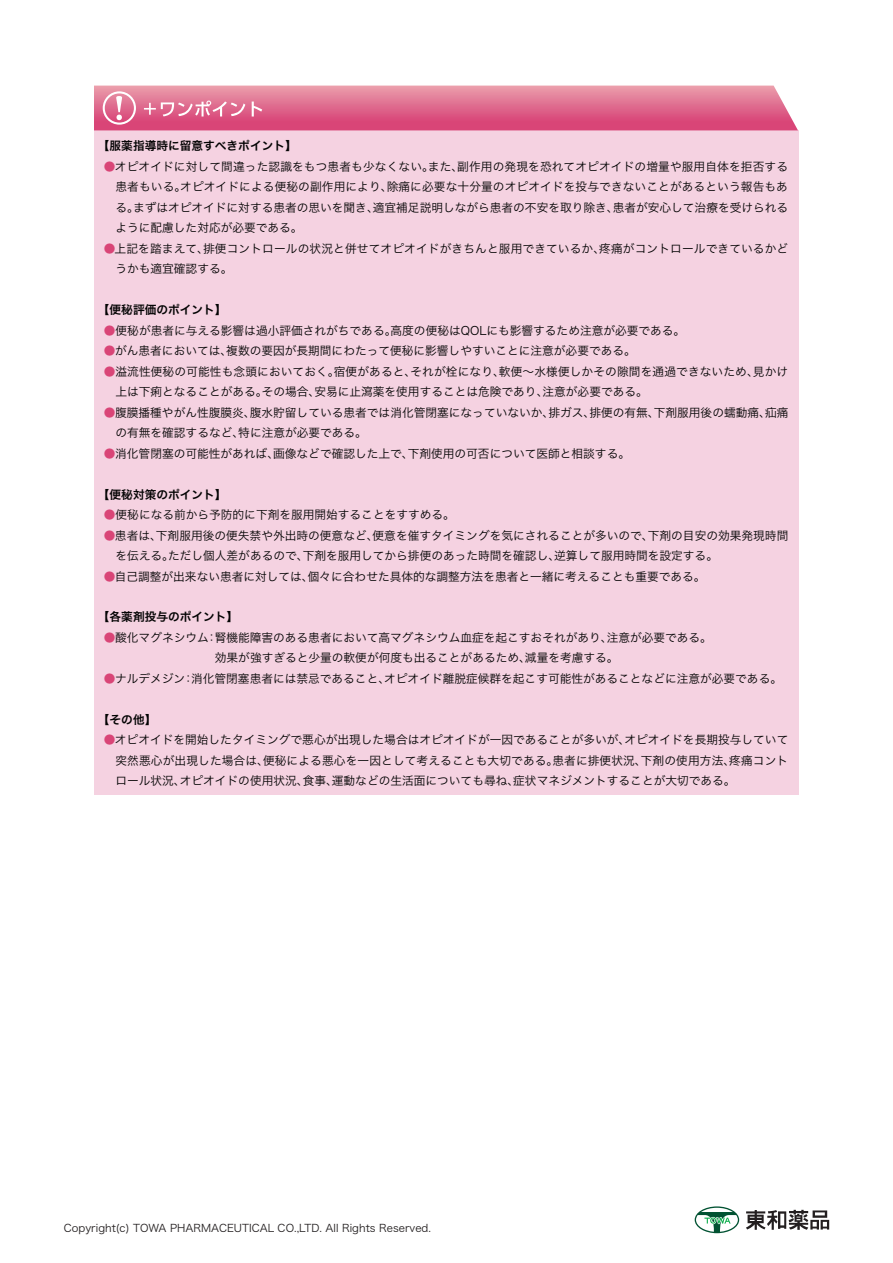
<style>
.page{position:relative;width:893px;height:1263px;background:#fff}
.page>*{position:absolute;margin:0;border:0;box-sizing:border-box;transform-origin:0 0}
.t1{font:11.7px/20.5px "Hira Kaku Pro W3";color:#030303}
.t2{font:11.7px "Hira Kaku Pro W6";color:#030303}
.t3{font:10.65px "Hira Kaku Pro W3";color:#231f20}
.s1{color:#d94577}
</style>
<div class="page">
<svg style="left:695px;top:1206px;width:44px;height:27px"></svg>
<svg style="left:746px;top:1210px;width:83px;height:20px"></svg>
<div style="left:94px;top:130px;width:704px;height:665px;background:#f5d2e1"></div>
<svg style="left:94px;top:86px;width:704px;height:44px;background:#e06e90"></svg>
<div style="left:103px;top:91px;width:33px;height:34px;border:2px solid #fff;border-radius:50%"></div>
<p class="t2" style="left:98px;top:135px;width:200px">【服薬指導時に留意すべきポイント】</p>
<p class="t1" style="left:115px;top:155px;width:674px;text-align:justify;text-indent:-12px"><span class="s1">●</span>オピオイドに対して間違った認識をもつ患者も少なくない。また、副作用の発現を恐れてオピオイドの増量や服用自体を拒否する患者もいる。オピオイドによる便秘の副作用により、除痛に必要な十分量のオピオイドを投与できないことがあるという報告もある。まずはオピオイドに対する患者の思いを聞き、適宜補足説明しながら患者の不安を取り除き、患者が安心して治療を受けられるように配慮した対応が必要である。</p>
<p class="t1" style="left:115px;top:237px;width:674px;text-indent:-12px"><span class="s1">●</span>上記を踏まえて、排便コントロールの状況と併せてオピオイドがきちんと服用できているか、疼痛がコントロールできているかどうかも適宜確認する。</p>
<p class="t2" style="left:98px;top:299px;width:130px">【便秘評価のポイント】</p>
<p class="t1" style="left:104px;top:319px;width:583px"><span class="s1">●</span>便秘が患者に与える影響は過小評価されがちである。高度の便秘はQOLにも影響するため注意が必要である。</p>
<p class="t1" style="left:104px;top:340px;width:534px"><span class="s1">●</span>がん患者においては、複数の要因が長期間にわたって便秘に影響しやすいことに注意が必要である。</p>
<p class="t1" style="left:115px;top:360px;width:674px;text-indent:-12px"><span class="s1">●</span>溢流性便秘の可能性も念頭においておく。宿便があると、それが栓になり、軟便～水様便しかその隙間を通過できないため、見かけ上は下痢となることがある。その場合、安易に止瀉薬を使用することは危険であり、注意が必要である。</p>
<p class="t1" style="left:115px;top:401px;width:674px;text-indent:-12px"><span class="s1">●</span>腹膜播種やがん性腹膜炎、腹水貯留している患者では消化管閉塞になっていないか、排ガス、排便の有無、下剤服用後の蠕動痛、疝痛の有無を確認するなど、特に注意が必要である。</p>
<p class="t1" style="left:104px;top:442px;width:528px"><span class="s1">●</span>消化管閉塞の可能性があれば、画像などで確認した上で、下剤使用の可否について医師と相談する。</p>
<p class="t2" style="left:98px;top:484px;width:130px">【便秘対策のポイント】</p>
<p class="t1" style="left:104px;top:504px;width:353px"><span class="s1">●</span>便秘になる前から予防的に下剤を服用開始することをすすめる。</p>
<p class="t1" style="left:115px;top:524px;width:674px;text-indent:-12px"><span class="s1">●</span>患者は、下剤服用後の便失禁や外出時の便意など、便意を催すタイミングを気にされることが多いので、下剤の目安の効果発現時間を伝える。ただし個人差があるので、下剤を服用してから排便のあった時間を確認し、逆算して服用時間を設定する。</p>
<p class="t1" style="left:104px;top:565px;width:603px"><span class="s1">●</span>自己調整が出来ない患者に対しては、個々に合わせた具体的な調整方法を患者と一緒に考えることも重要である。</p>
<p class="t2" style="left:98px;top:606px;width:142px">【各薬剤投与のポイント】</p>
<p class="t1" style="left:215px;top:626px;width:499px;text-indent:-111px"><span class="s1">●</span>酸化マグネシウム：腎機能障害のある患者において高マグネシウム血症を起こすおそれがあり、注意が必要である。効果が強すぎると少量の軟便が何度も出ることがあるため、減量を考慮する。</p>
<p class="t1" style="left:104px;top:667px;width:680px"><span class="s1">●</span>ナルデメジン：消化管閉塞患者には禁忌であること、オピオイド離脱症候群を起こす可能性があることなどに注意が必要である。</p>
<p class="t2" style="left:98px;top:709px;width:60px">【その他】</p>
<p class="t1" style="left:115px;top:729px;width:674px;text-align:justify;text-indent:-12px"><span class="s1">●</span>オピオイドを開始したタイミングで悪心が出現した場合はオピオイドが一因であることが多いが、オピオイドを長期投与していて突然悪心が出現した場合は、便秘による悪心を一因として考えることも大切である。患者に排便状況、下剤の使用方法、疼痛コントロール状況、オピオイドの使用状況、食事、運動などの生活面についても尋ね、症状マネジメントすることが大切である。</p>
<p class="t3" style="left:64px;top:1218px;width:369px">Copyright(c) TOWA PHARMACEUTICAL CO.,LTD. All Rights Reserved.</p>
</div>
